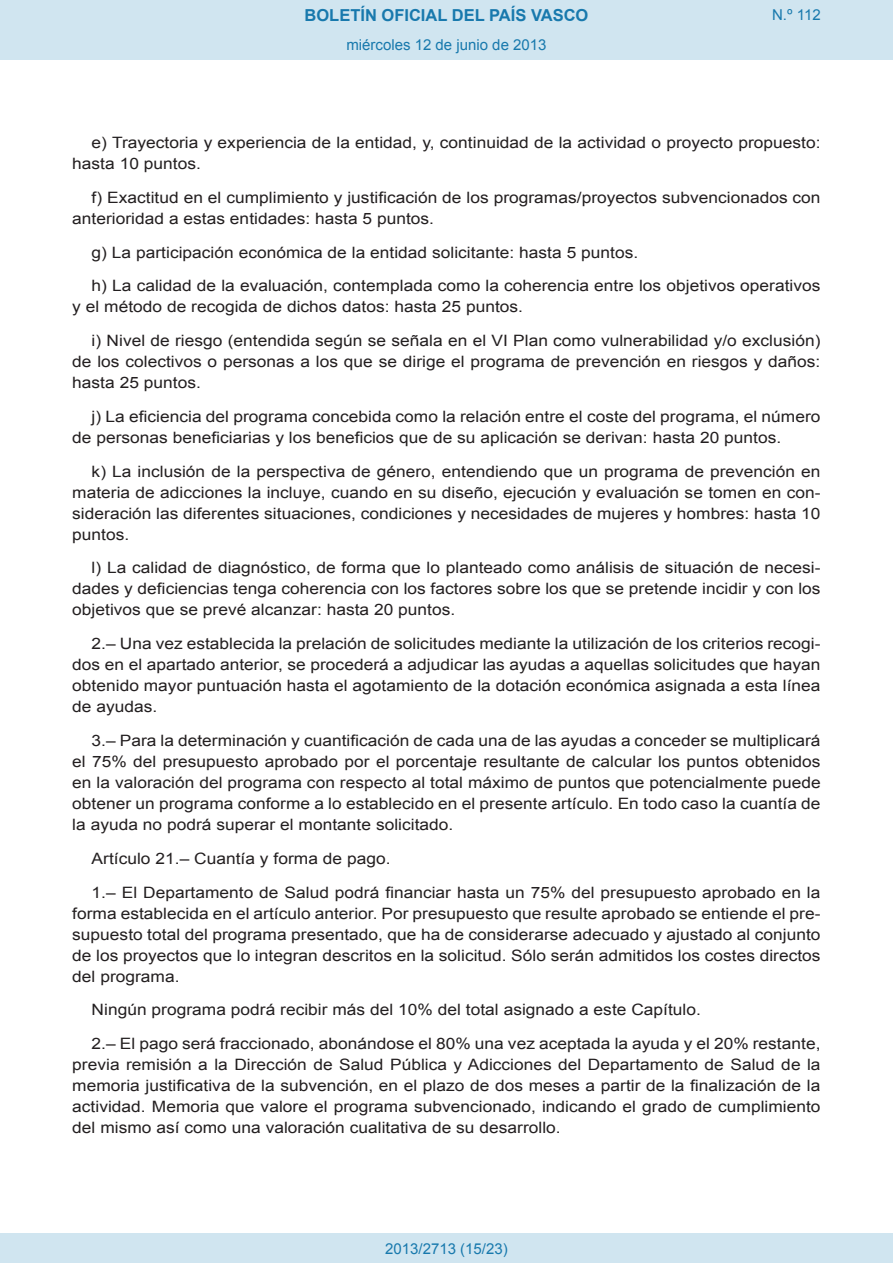
<style>
.page{position:relative;width:893px;height:1263px;background:#fff}
.page>*{position:absolute;margin:0;border:0;box-sizing:border-box;transform-origin:0 0}
.t1{font:700 16.5px "Arial";color:#1879ad}
.BOPVDetalle{font:15.6px/21px "Arial";color:#231f20;text-align:justify;scale:1.11 1}
.Paginacion_Centro{font:15px "Arial";color:#1879ad}
</style>
<div class="page">
<div style="left:0;top:0;width:893px;height:60px;background:#d0e5f0"></div>
<div style="left:0;top:1233px;width:893px;height:30px;background:#d0e5f0"></div>
<p class="t1" style="left:305px;top:4px;width:285px">BOLETÍN OFICIAL DEL PAÍS VASCO</p>
<p class="Paginacion_Centro" style="left:346px;top:35px;width:202px">miércoles 12 de junio de 2013</p>
<p class="Paginacion_Centro" style="left:772px;top:5px;width:50px">N.º 112</p>
<p class="BOPVDetalle" style="left:72px;top:132px;width:676px;text-indent:19px">e) Trayectoria y experiencia de la entidad, y, continuidad de la actividad o proyecto propuesto: hasta 10 puntos.</p>
<p class="BOPVDetalle" style="left:72px;top:187px;width:676px;text-indent:19px">f) Exactitud en el cumplimiento y justificación de los programas/proyectos subvencionados con anterioridad a estas entidades: hasta 5 puntos.</p>
<p class="BOPVDetalle" style="left:92px;top:242px;width:494px">g) La participación económica de la entidad solicitante: hasta 5 puntos.</p>
<p class="BOPVDetalle" style="left:72px;top:276px;width:675px;text-indent:19px">h) La calidad de la evaluación, contemplada como la coherencia entre los objetivos operativos y el método de recogida de dichos datos: hasta 25 puntos.</p>
<p class="BOPVDetalle" style="left:72px;top:330px;width:675px;text-indent:19px">i) Nivel de riesgo (entendida según se señala en el VI Plan como vulnerabilidad y/o exclusión) de los colectivos o personas a los que se dirige el programa de prevención en riesgos y daños: hasta 25 puntos.</p>
<p class="BOPVDetalle" style="left:72px;top:406px;width:676px;text-indent:19px">j) La eficiencia del programa concebida como la relación entre el coste del programa, el número de personas beneficiarias y los beneficios que de su aplicación se derivan: hasta 20 puntos.</p>
<p class="BOPVDetalle" style="left:72px;top:461px;width:676px;text-indent:19px">k) La inclusión de la perspectiva de género, entendiendo que un programa de prevención en materia de adicciones la incluye, cuando en su diseño, ejecución y evaluación se tomen en con&shy;sideración las diferentes situaciones, condiciones y necesidades de mujeres y hombres: hasta 10 puntos.</p>
<p class="BOPVDetalle" style="left:72px;top:558px;width:676px;text-indent:19px">l) La calidad de diagnóstico, de forma que lo planteado como análisis de situación de necesi&shy;dades y deficiencias tenga coherencia con los factores sobre los que se pretende incidir y con los objetivos que se prevé alcanzar: hasta 20 puntos.</p>
<p class="BOPVDetalle" style="left:72px;top:633px;width:676px;text-indent:19px">2.– Una vez establecida la prelación de solicitudes mediante la utilización de los criterios recogi&shy;dos en el apartado anterior, se procederá a adjudicar las ayudas a aquellas solicitudes que hayan obtenido mayor puntuación hasta el agotamiento de la dotación económica asignada a esta línea de ayudas.</p>
<p class="BOPVDetalle" style="left:72px;top:730px;width:676px;text-indent:19px">3.– Para la determinación y cuantificación de cada una de las ayudas a conceder se multiplicará el 75% del presupuesto aprobado por el porcentaje resultante de calcular los puntos obtenidos en la valoración del programa con respecto al total máximo de puntos que potencialmente puede obtener un programa conforme a lo establecido en el presente artículo. En todo caso la cuantía de la ayuda no podrá superar el montante solicitado.</p>
<p class="BOPVDetalle" style="left:92px;top:848px;width:271px">Artículo 21.– Cuantía y forma de pago.</p>
<p class="BOPVDetalle" style="left:72px;top:882px;width:676px;text-indent:19px">1.– El Departamento de Salud podrá financiar hasta un 75% del presupuesto aprobado en la forma establecida en el artículo anterior. Por presupuesto que resulte aprobado se entiende el pre&shy;supuesto total del programa presentado, que ha de considerarse adecuado y ajustado al conjunto de los proyectos que lo integran descritos en la solicitud. Sólo serán admitidos los costes directos del programa.</p>
<p class="BOPVDetalle" style="left:92px;top:999px;width:550px">Ningún programa podrá recibir más del 10% del total asignado a este Capítulo.</p>
<p class="BOPVDetalle" style="left:72px;top:1033px;width:676px;text-indent:19px">2.– El pago será fraccionado, abonándose el 80% una vez aceptada la ayuda y el 20% restante, previa remisión a la Dirección de Salud Pública y Adicciones del Departamento de Salud de la memoria justificativa de la subvención, en el plazo de dos meses a partir de la finalización de la actividad. Memoria que valore el programa subvencionado, indicando el grado de cumplimiento del mismo así como una valoración cualitativa de su desarrollo.</p>
<p class="Paginacion_Centro" style="left:385px;top:1238px;width:124px">2013/2713 (15/23)</p>
</div>
